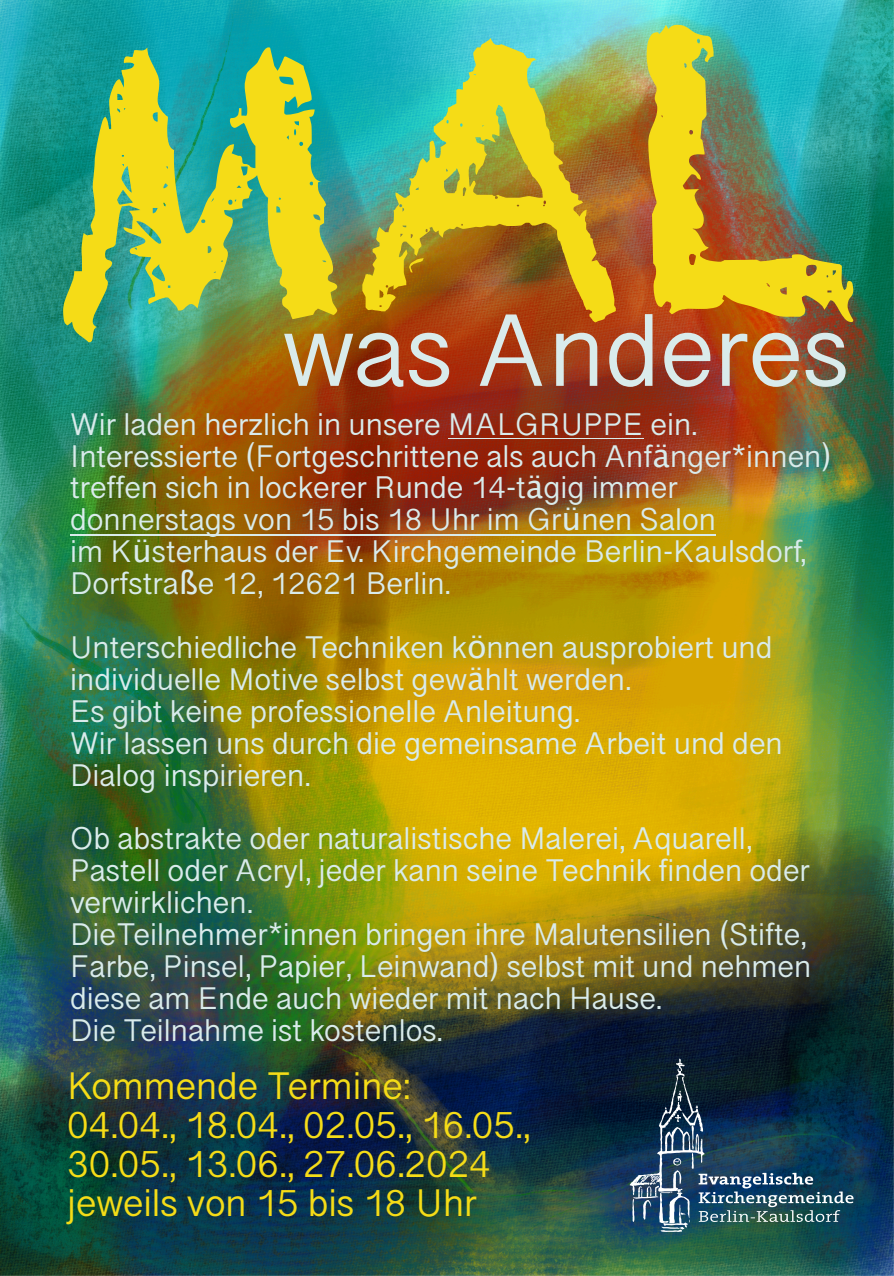
<style>
.page{position:relative;width:894px;height:1276px;background:#fff}
.page>*{position:absolute;margin:0;border:0;box-sizing:border-box;transform-origin:0 0}
.t1{font:371.55px "Chalkduster";color:#f5dc17}
.t2{font:104.85px "Lao Sangam MN";color:#d9ebeb}
.t3{font:39.15px/39.2px "Lao Sangam MN";color:#f5dc17}
.t4{font:31.95px/32px "Lao Sangam MN";color:#d9ebeb}
.s1{font-family:"Lucida Grande"}
</style>
<div class="page">
<img style="left:0;top:0;width:893px;height:1276px">
<hr style="left:448px;top:439px;width:195px;height:1px;background:#d9ebeb">
<hr style="left:70px;top:534px;width:491px;height:2px;background:#d9ebeb">
<hr style="left:561px;top:534px;width:20px;height:2px;background:#d9ebeb">
<hr style="left:581px;top:534px;width:134px;height:2px;background:#d9ebeb">
<img style="left:629px;top:1058px;width:224px;height:174px">
<h1 class="t1" style="left:40px;top:-59px;width:824px">MAL</h1>
<h2 class="t2" style="left:282px;top:314px;width:568px">was Anderes</h2>
<p class="t4" style="left:70px;top:413px;width:762px">Wir laden herzlich in unsere MALGRUPPE ein.<br>Interessierte (Fortgeschrittene als auch Anf<span class="s1">ä</span>nger*innen) treffen sich in lockerer Runde 14-t<span class="s1">ä</span>gig immer donnerstags von 15 bis 18 Uhr im Gr<span class="s1">ü</span>nen Salon<br>im K<span class="s1">ü</span>sterhaus der Ev. Kirchgemeinde Berlin-Kaulsdorf, Dorfstra<span class="s1">ß</span>e 12, 12621 Berlin.</p>
<p class="t4" style="left:70px;top:636px;width:713px">Unterschiedliche Techniken k<span class="s1">ö</span>nnen ausprobiert und individuelle Motive selbst gew<span class="s1">ä</span>hlt werden.<br>Es gibt keine professionelle Anleitung.<br>Wir lassen uns durch die gemeinsame Arbeit und den Dialog inspirieren.</p>
<p class="t4" style="left:70px;top:827px;width:742px">Ob abstrakte oder naturalistische Malerei, Aquarell, Pastell oder Acryl, jeder kann seine Technik finden oder verwirklichen.<br>DieTeilnehmer*innen bringen ihre Malutensilien (Stifte, Farbe, Pinsel, Papier, Leinwand) selbst mit und nehmen diese am Ende auch wieder mit nach Hause.<br>Die Teilnahme ist kostenlos.</p>
<p class="t3" style="left:67px;top:1072px;width:464px">Kommende Termine:<br>04.04., 18.04., 02.05., 16.05.,<br>30.05., 13.06., 27.06.2024 jeweils von 15 bis 18 Uhr</p>
</div>
